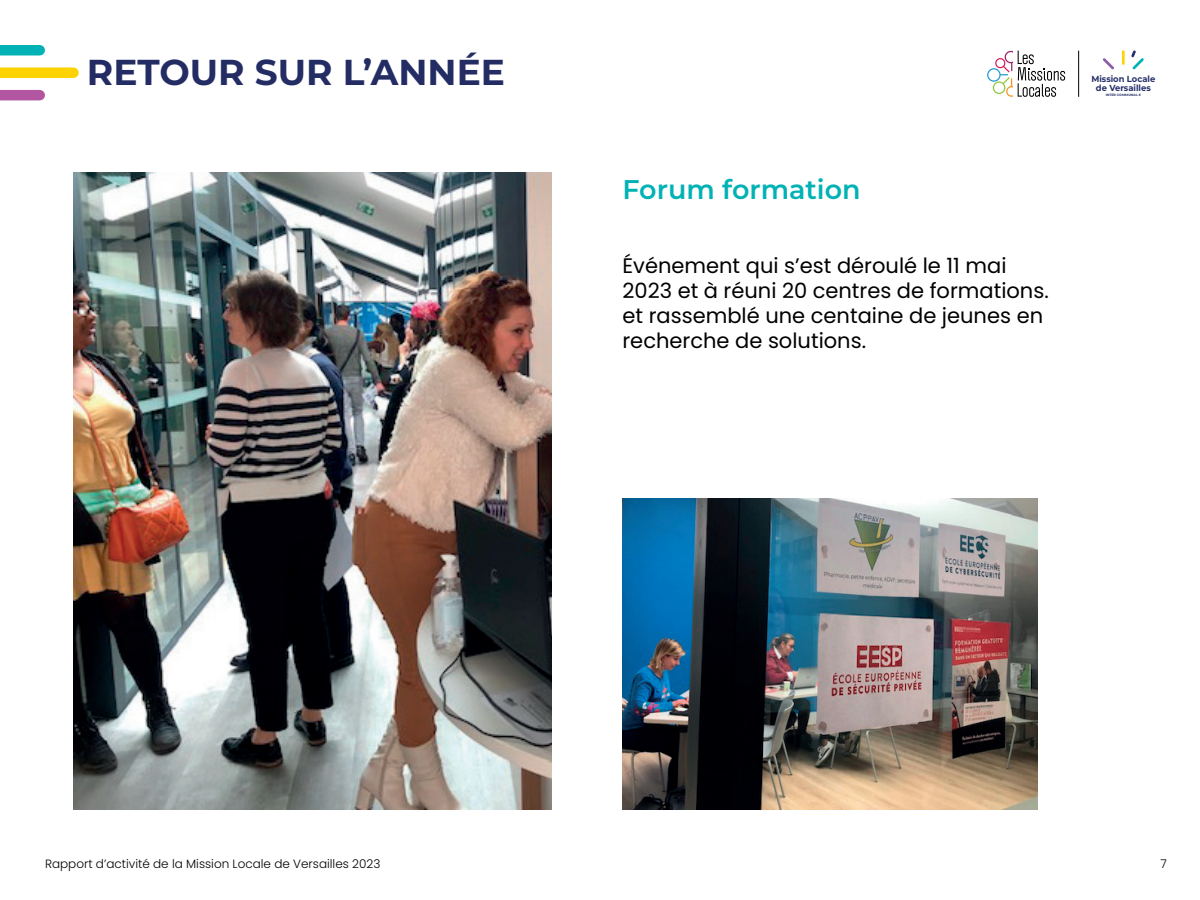
<style>
.page{position:relative;width:1200px;height:900px;background:#fff}
.page>*{position:absolute;margin:0;border:0;box-sizing:border-box;transform-origin:0 0}
.t1{font:700 36px "Montserrat";color:#242c64}
.t2{font:600 27px "Montserrat";color:#00b2b5}
.t3{font:21px/25.2px "Poppins";color:#000001}
.t4{font:300 12px "Poppins";color:#000001}
.t5{font:700 8.85px/8.9px "Montserrat";color:#252f69;text-align:center;scale:.95 1}
.t6{font:700 3.3px "Montserrat";color:#252f69}
</style>
<div class="page">
<div style="left:0;top:67px;width:74px;height:11px;background:#fed304"></div>
<div style="left:0;top:45px;width:40px;height:11px;background:#00b2b5"></div>
<div style="left:0;top:90px;width:40px;height:10px;background:#b356a1"></div>
<hr style="left:1078px;top:51px;width:1px;height:46px;background:#000001">
<svg style="left:987px;top:51px;width:78px;height:46px"></svg>
<svg style="left:1103px;top:50px;width:41px;height:20px"></svg>
<img style="left:74px;top:172px;width:478px;height:638px">
<img style="left:622px;top:499px;width:415px;height:311px">
<h1 class="t1" style="left:87px;top:47px;width:420px">RETOUR SUR L’ANNÉE</h1>
<p class="t2" style="left:622px;top:170px;width:240px">Forum formation</p>
<p class="t3" style="left:622px;top:253px;width:428px">Événement qui s’est déroulé le 11 mai 2023 et à réuni 20 centres de formations. et rassemblé une centaine de jeunes en recherche de solutions.</p>
<p class="t5" style="left:1091px;top:74px;width:69px">Mission Locale de Versailles</p>
<p class="t6" style="left:1106px;top:93px;width:37px">INTER COMMUNAL E</p>
<p class="t4" style="left:45px;top:856px;width:337px">Rapport d’activité de la Mission Locale de Versailles 2023</p>
<p class="t4" style="left:1161px;top:856px;width:8px">7</p>
</div>
